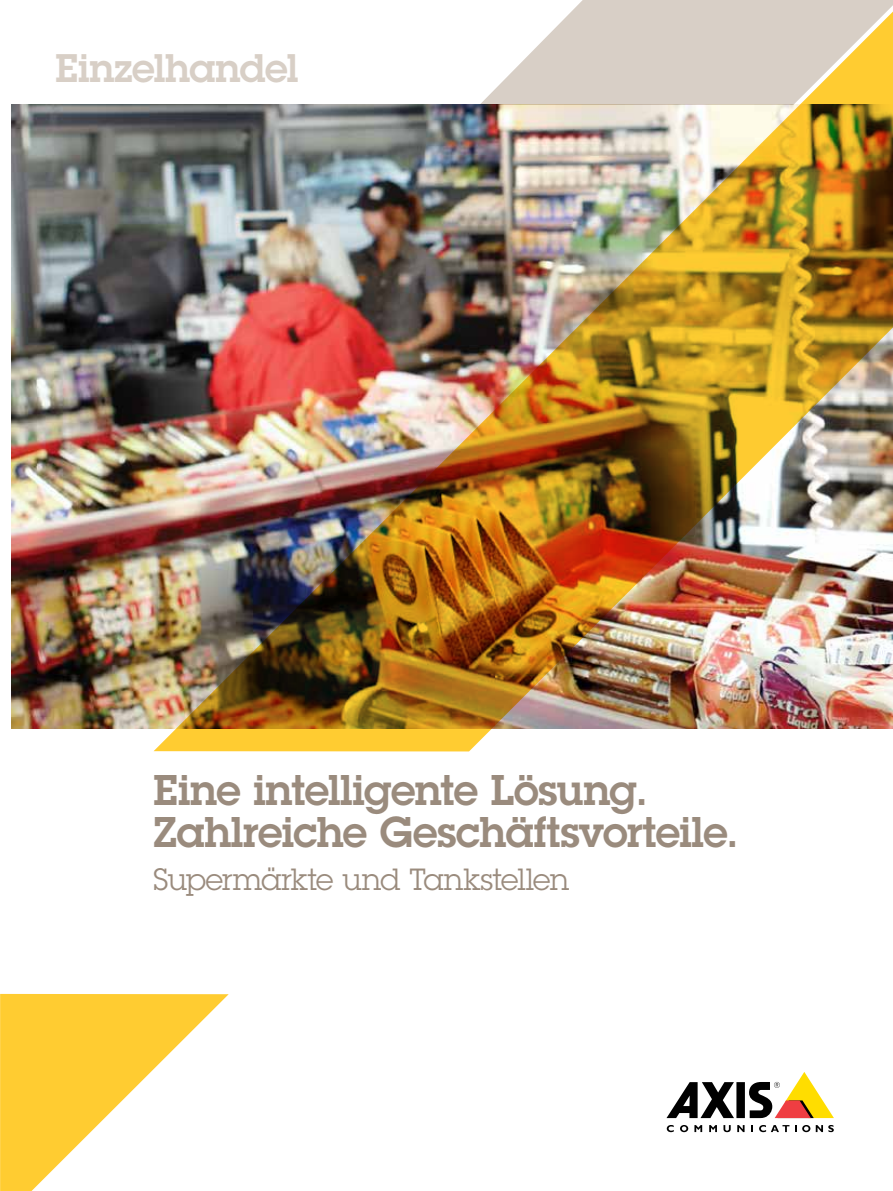
<style>
.page{position:relative;width:893px;height:1191px;background:#fff}
.page>*{position:absolute;margin:0;border:0;box-sizing:border-box;transform-origin:0 0}
.t1{font:600 42px/42px "Lubalin Graph ECG";letter-spacing:-.015em;color:#9a8b7d}
.t2{font:600 39px "Lubalin Graph ECG";letter-spacing:-.01em;color:#d8cfc6}
.t3{font:30px "Lubalin Graph ECG";letter-spacing:-.025em;color:#9a8b7d}
</style>
<div class="page">
<img style="left:12px;top:105px;width:142px;height:623px">
<svg style="left:0;top:994px;width:229px;height:197px;fill:#ffcc31"></svg>
<img style="left:154px;top:0;width:739px;height:751px">
<div style="left:736px;top:1082px;width:9px;height:36px;background:#000"></div>
<svg style="left:666px;top:1082px;width:68px;height:36px"></svg>
<svg style="left:749px;top:1072px;width:85px;height:46px"></svg>
<svg style="left:667px;top:1125px;width:7px;height:7px"></svg>
<svg style="left:680px;top:1125px;width:8px;height:7px"></svg>
<svg style="left:694px;top:1125px;width:8px;height:7px"></svg>
<svg style="left:709px;top:1125px;width:8px;height:7px"></svg>
<svg style="left:723px;top:1125px;width:8px;height:7px"></svg>
<svg style="left:737px;top:1125px;width:8px;height:7px"></svg>
<svg style="left:751px;top:1125px;width:2px;height:7px"></svg>
<svg style="left:759px;top:1125px;width:30px;height:7px"></svg>
<svg style="left:795px;top:1125px;width:15px;height:7px"></svg>
<svg style="left:816px;top:1125px;width:18px;height:7px"></svg>
<p class="t2" style="left:55px;top:42px;width:245px">Einzelhandel</p>
<p class="t1" style="left:154px;top:770px;width:586px">Eine intelligente Lösung.<br>Zahlreiche Geschäftsvorteile.</p>
<p class="t3" style="left:154px;top:860px;width:417px">Supermärkte und Tankstellen</p>
</div>
